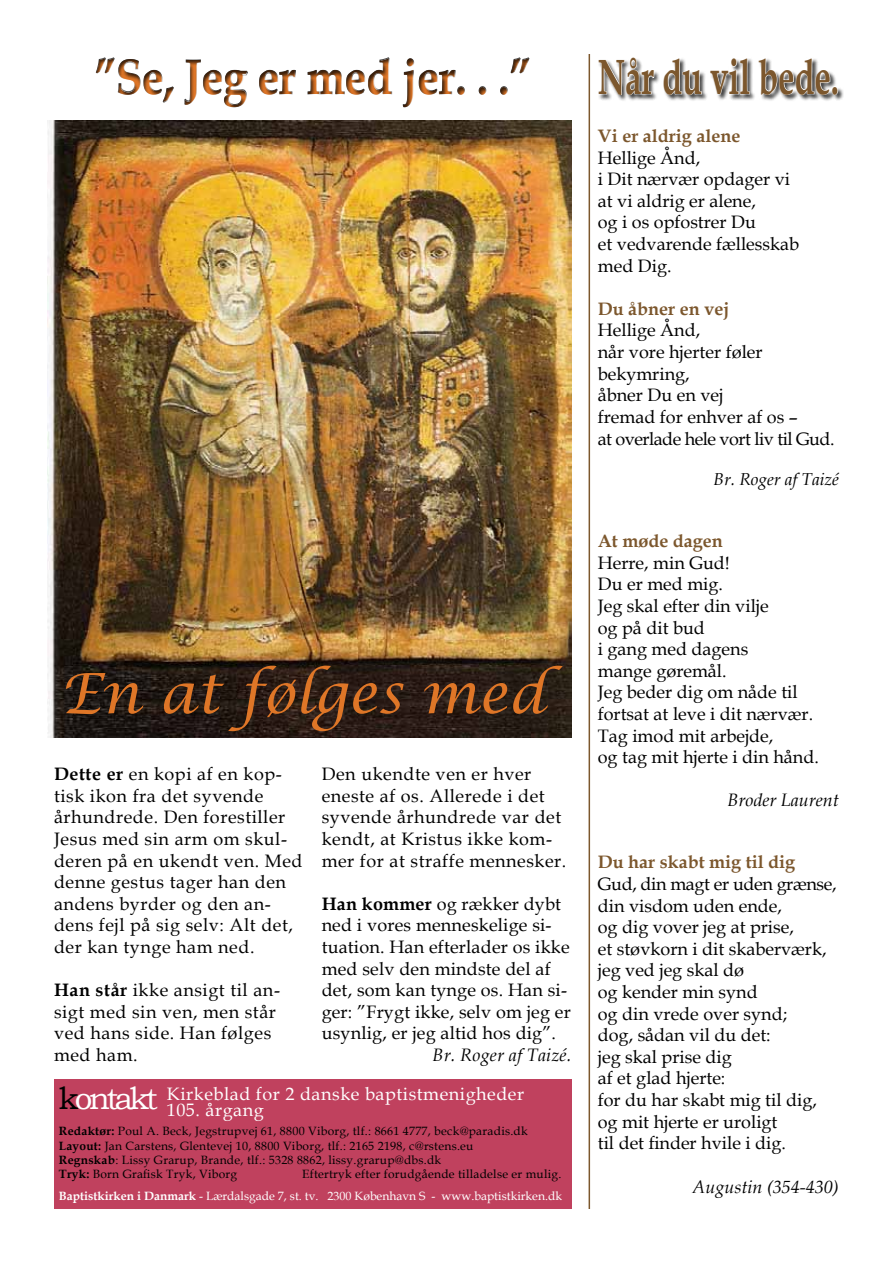
<style>
.page{position:relative;width:893px;height:1263px;background:#fff}
.page>*{position:absolute;margin:0;border:0;box-sizing:border-box;transform-origin:0 0}
.t1{font:italic 55.5px "Lucida Calligraphy";color:#df7627}
.t2{font:700 49.5px "Book Antiqua";color:#df7627;scale:.87 1}
.t3{font:700 49.5px "Book Antiqua";letter-spacing:-.005em;color:#7c572d;scale:.67 1}
.t4{font:31.5px "Bookman Old Style";letter-spacing:-.11em;color:#fff}
.t5{font:18px/21.6px "Book Antiqua";color:#000}
.t6{font:18px/21.6px "Book Antiqua";letter-spacing:.03em;color:#000}
.t7{font:700 18px "Book Antiqua";color:#7c572d}
.t8{font:18px/16.5px "Book Antiqua";letter-spacing:.03em;color:#fff}
.t9{font:italic 18px "Book Antiqua";color:#000}
.t10{font:italic 17.25px "Book Antiqua";color:#000}
.t11{font:12px/14.4px "Book Antiqua";letter-spacing:.02em;color:#000}
.t12{font:12px/21.9px "Book Antiqua";color:#fff;text-align:right}
.s1{font-weight:700}
.s2{color:#000}
</style>
<div class="page">
<img style="left:47px;top:120px;width:524px;height:579px">
<img style="left:47px;top:699px;width:524px;height:38px">
<div style="left:54px;top:1079px;width:517px;height:130px;background:#c0415e"></div>
<div style="left:598px;top:57px;width:246px;height:44px;background:#000;opacity:.75"></div>
<svg style="left:598px;top:58px;width:57px;height:38px"></svg>
<svg style="left:663px;top:57px;width:39px;height:44px"></svg>
<svg style="left:710px;top:57px;width:40px;height:38px"></svg>
<svg style="left:758px;top:57px;width:80px;height:44px"></svg>
<div style="left:51px;top:40px;width:532px;height:74px;background:#000;opacity:.75"></div>
<hr style="left:589px;top:54px;width:1px;height:1155px;background:#7c572d">
<h2 class="t2" style="left:95px;top:43px;width:503px">”Se, Jeg er med jer. . .”</h2>
<h1 class="t1" style="left:60px;top:660px;width:486px">En at følges med</h1>
<p class="t6" style="left:54px;top:763px;width:250px"><span class="s1">Dette er</span> en kopi af en kop&shy;tisk ikon fra det syvende århundrede. Den forestiller<br>Jesus med sin arm om skul&shy;deren på en ukendt ven. Med denne gestus tager han den andens byrder og den an&shy;dens fejl på sig selv: Alt det, der kan tynge ham ned.</p>
<p class="t6" style="left:54px;top:979px;width:227px"><span class="s1">Han står</span> ikke ansigt til an&shy;sigt med sin ven, men står ved hans side. Han følges med ham.</p>
<p class="t6" style="left:322px;top:763px;width:246px">Den ukendte ven er hver eneste af os. Allerede i det syvende århundrede var det kendt, at Kristus ikke kom&shy;mer for at straffe mennesker.</p>
<p class="t5" style="left:322px;top:892px;width:251px"><span class="s1">Han kommer</span> og rækker dybt ned i vores menneskelige si&shy;tuation. Han efterlader os ikke med selv den mindste del af det, som kan tynge os. Han si&shy;ger: ”Frygt ikke, selv om jeg er usynlig, er jeg altid hos dig”.</p>
<p class="t9" style="left:433px;top:1042px;width:140px">Br. Roger af Taizé.</p>
<p class="t8" style="left:167px;top:1085px;width:359px">Kirkeblad for 2 danske baptistmenigheder<br>105. årgang</p>
<p class="t11" style="left:59px;top:1124px;width:471px"><span class="s1">Redaktør:</span> Poul A. Beck, Jegstrupvej 61, 8800 Viborg, tlf.: 8661 4777, beck@paradis.dk <span class="s1">Layout:</span> Jan Carstens, Glentevej 10, 8800 Viborg, tlf.: 2165 2198, c@rstens.eu <span class="s1">Regnskab</span>: Lissy Grarup, Brande, tlf.: 5328 8862, lissy.grarup@dbs.dk<br><span class="s1">Tryk:</span> Born Grafisk Tryk, Viborg</p>
<h3 class="t4" style="left:59px;top:1078px;width:100px"><span class="s2">k</span>ontakt</h3>
<p class="t12" style="left:59px;top:1163px;width:505px"><span class="s2">Eftertryk efter forudgående tilladelse er mulig.<br></span><span class="s1">Baptistkirken i Danmark</span> - Lærdalsgade 7, st. tv. 2300 København S - www.baptistkirken.dk</p>
<h2 class="t3" style="left:598px;top:43px;width:362px">Når du vil bede.</h2>
<p class="t7" style="left:598px;top:124px;width:144px">Vi er aldrig alene</p>
<p class="t5" style="left:598px;top:146px;width:203px">Hellige Ånd,<br>i Dit nærvær opdager vi at vi aldrig er alene,<br>og i os opfostrer Du<br>et vedvarende fællesskab med Dig.</p>
<p class="t7" style="left:598px;top:296px;width:133px">Du åbner en vej</p>
<p class="t5" style="left:598px;top:319px;width:238px">Hellige Ånd,<br>når vore hjerter føler bekymring,<br>åbner Du en vej<br>fremad for enhver af os –<br>at overlade hele vort liv til Gud.</p>
<p class="t10" style="left:713px;top:467px;width:127px">Br. Roger af Taizé</p>
<p class="t7" style="left:598px;top:529px;width:127px">At møde dagen</p>
<p class="t5" style="left:598px;top:551px;width:223px">Herre, min Gud!<br>Du er med mig.<br>Jeg skal efter din vilje<br>og på dit bud<br>i gang med dagens<br>mange gøremål.<br>Jeg beder dig om nåde til fortsat at leve i dit nærvær.<br>Tag imod mit arbejde,<br>og tag mit hjerte i din hånd.</p>
<p class="t9" style="left:727px;top:788px;width:113px">Broder Laurent</p>
<p class="t7" style="left:598px;top:850px;width:199px">Du har skabt mig til dig</p>
<p class="t5" style="left:598px;top:873px;width:240px">Gud, din magt er uden grænse, din visdom uden ende,<br>og dig vover jeg at prise,<br>et støvkorn i dit skaberværk, jeg ved jeg skal dø<br>og kender min synd<br>og din vrede over synd;<br>dog, sådan vil du det:<br>jeg skal prise dig<br>af et glad hjerte:<br>for du har skabt mig til dig, og mit hjerte er uroligt<br>til det finder hvile i dig.</p>
<p class="t9" style="left:692px;top:1174px;width:148px">Augustin (354-430)</p>
</div>
